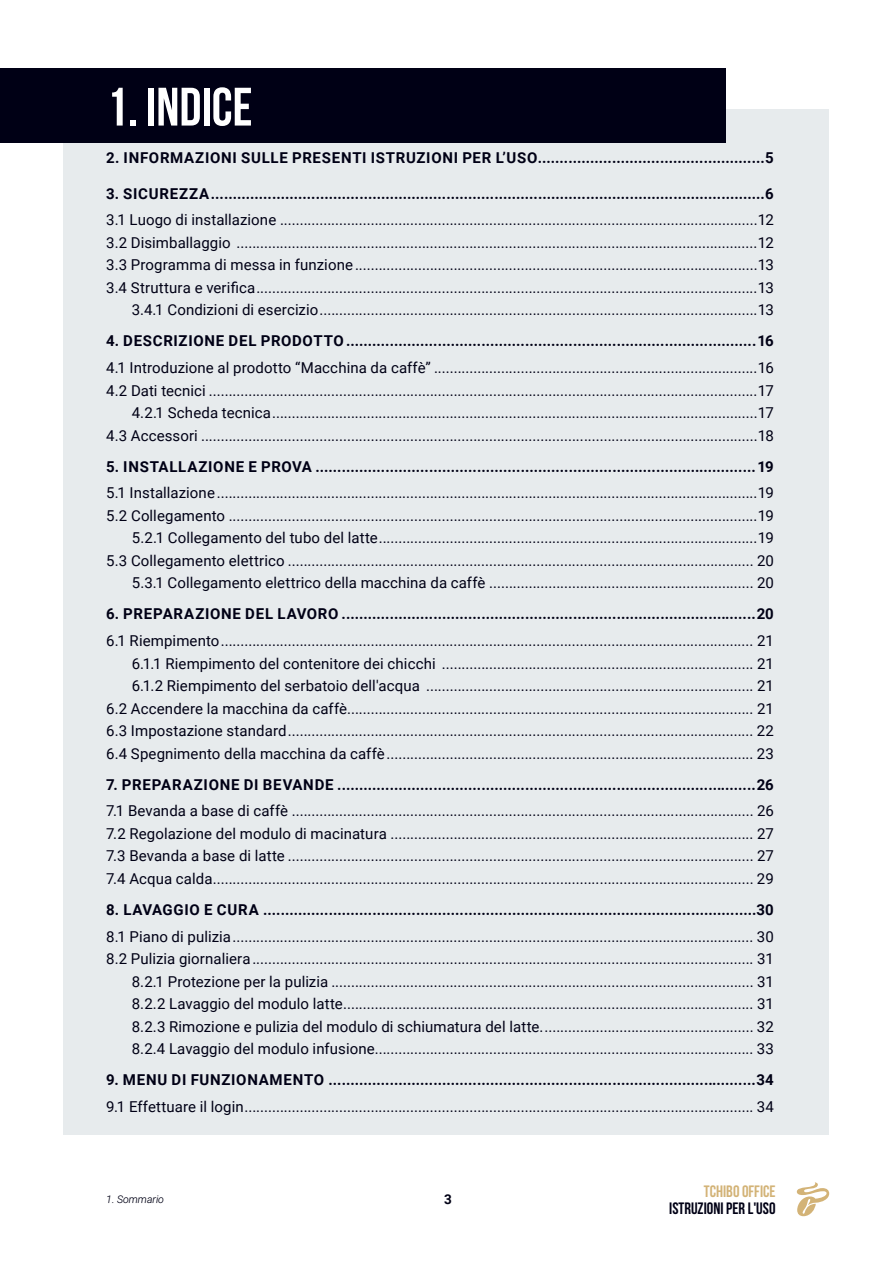
<style>
.page{position:relative;width:893px;height:1263px;background:#fff}
.page>*{position:absolute;margin:0;border:0;box-sizing:border-box;transform-origin:0 0}
.t1{font:700 54px "Bebas Neue";color:#fff}
.t2{font:700 16.5px "Bebas Neue";color:#000015}
.t3{font:700 16.5px "Bebas Neue";color:#d3b377}
.IHVZ_Level_2{font:15px "Roboto";letter-spacing:.005em;color:#000015}
.IHVZ_Level_3{font:15px "Roboto";letter-spacing:.005em;color:#000015}
.IHVZ_Level_1{font:700 15px "Roboto";letter-spacing:.05em;color:#000015}
.t4{font:700 13.5px "Roboto";color:#000015}
.t5{font:italic 10.5px "Roboto";color:#000015}
</style>
<div class="page">
<div style="left:64px;top:109px;width:765px;height:1026px;background:#e7ebed"></div>
<svg style="left:797px;top:1182px;width:32px;height:34px"></svg>
<div style="left:0;top:68px;width:725px;height:75px;background:#000015"></div>
<p class="t1" style="left:106px;top:77px;width:148px">1. INDICE</p>
<p class="IHVZ_Level_1" style="left:106px;top:147px;width:669px">2. INFORMAZIONI SULLE PRESENTI ISTRUZIONI PER L’USO....................................................5</p>
<p class="IHVZ_Level_1" style="left:106px;top:183px;width:669px">3. SICUREZZA...............................................................................................................................6</p>
<p class="IHVZ_Level_2" style="left:106px;top:209px;width:669px">3.1 Luogo di installazione .........................................................................................................................12</p>
<p class="IHVZ_Level_2" style="left:106px;top:232px;width:669px">3.2 Disimballaggio ....................................................................................................................................12</p>
<p class="IHVZ_Level_2" style="left:106px;top:254px;width:669px">3.3 Programma di messa in funzione ......................................................................................................13</p>
<p class="IHVZ_Level_2" style="left:106px;top:277px;width:669px">3.4 Struttura e verifica...............................................................................................................................13</p>
<p class="IHVZ_Level_3" style="left:132px;top:299px;width:644px">3.4.1 Condizioni di esercizio...............................................................................................................13</p>
<p class="IHVZ_Level_1" style="left:106px;top:330px;width:669px">4. DESCRIZIONE DEL PRODOTTO..............................................................................................16</p>
<p class="IHVZ_Level_2" style="left:106px;top:357px;width:669px">4.1 Introduzione al prodotto “Macchina da caffè” ..................................................................................16</p>
<p class="IHVZ_Level_2" style="left:106px;top:380px;width:669px">4.2 Dati tecnici ...........................................................................................................................................17</p>
<p class="IHVZ_Level_3" style="left:132px;top:402px;width:644px">4.2.1 Scheda tecnica...........................................................................................................................17</p>
<p class="IHVZ_Level_2" style="left:106px;top:425px;width:669px">4.3 Accessori .............................................................................................................................................18</p>
<p class="IHVZ_Level_1" style="left:106px;top:456px;width:669px">5. INSTALLAZIONE E PROVA .....................................................................................................19</p>
<p class="IHVZ_Level_2" style="left:106px;top:482px;width:669px">5.1 Installazione.........................................................................................................................................19</p>
<p class="IHVZ_Level_2" style="left:106px;top:505px;width:669px">5.2 Collegamento ......................................................................................................................................19</p>
<p class="IHVZ_Level_3" style="left:132px;top:527px;width:644px">5.2.1 Collegamento del tubo del latte................................................................................................19</p>
<p class="IHVZ_Level_2" style="left:106px;top:550px;width:669px">5.3 Collegamento elettrico ...................................................................................................................... 20</p>
<p class="IHVZ_Level_3" style="left:132px;top:572px;width:644px">5.3.1 Collegamento elettrico della macchina da caffè ................................................................... 20</p>
<p class="IHVZ_Level_1" style="left:106px;top:603px;width:669px">6. PREPARAZIONE DEL LAVORO ...............................................................................................20</p>
<p class="IHVZ_Level_2" style="left:106px;top:630px;width:669px">6.1 Riempimento....................................................................................................................................... 21</p>
<p class="IHVZ_Level_3" style="left:132px;top:653px;width:644px">6.1.1 Riempimento del contenitore dei chicchi ............................................................................... 21</p>
<p class="IHVZ_Level_3" style="left:132px;top:675px;width:644px">6.1.2 Riempimento del serbatoio dell'acqua ................................................................................... 21</p>
<p class="IHVZ_Level_2" style="left:106px;top:698px;width:669px">6.2 Accendere la macchina da caffè....................................................................................................... 21</p>
<p class="IHVZ_Level_2" style="left:106px;top:720px;width:669px">6.3 Impostazione standard...................................................................................................................... 22</p>
<p class="IHVZ_Level_2" style="left:106px;top:743px;width:669px">6.4 Spegnimento della macchina da caffè............................................................................................. 23</p>
<p class="IHVZ_Level_1" style="left:106px;top:774px;width:669px">7. PREPARAZIONE DI BEVANDE ................................................................................................26</p>
<p class="IHVZ_Level_2" style="left:106px;top:800px;width:669px">7.1 Bevanda a base di caffè ..................................................................................................................... 26</p>
<p class="IHVZ_Level_2" style="left:106px;top:823px;width:669px">7.2 Regolazione del modulo di macinatura ............................................................................................ 27</p>
<p class="IHVZ_Level_2" style="left:106px;top:845px;width:669px">7.3 Bevanda a base di latte ...................................................................................................................... 27</p>
<p class="IHVZ_Level_2" style="left:106px;top:868px;width:669px">7.4 Acqua calda......................................................................................................................................... 29</p>
<p class="IHVZ_Level_1" style="left:106px;top:899px;width:669px">8. LAVAGGIO E CURA .................................................................................................................30</p>
<p class="IHVZ_Level_2" style="left:106px;top:926px;width:669px">8.1 Piano di pulizia.................................................................................................................................... 30</p>
<p class="IHVZ_Level_2" style="left:106px;top:948px;width:669px">8.2 Pulizia giornaliera............................................................................................................................... 31</p>
<p class="IHVZ_Level_3" style="left:132px;top:971px;width:644px">8.2.1 Protezione per la pulizia ........................................................................................................... 31</p>
<p class="IHVZ_Level_3" style="left:132px;top:993px;width:644px">8.2.2 Lavaggio del modulo latte........................................................................................................ 31</p>
<p class="IHVZ_Level_3" style="left:132px;top:1016px;width:644px">8.2.3 Rimozione e pulizia del modulo di schiumatura del latte...................................................... 32</p>
<p class="IHVZ_Level_3" style="left:132px;top:1038px;width:644px">8.2.4 Lavaggio del modulo infusione................................................................................................ 33</p>
<p class="IHVZ_Level_1" style="left:106px;top:1069px;width:669px">9. MENU DI FUNZIONAMENTO ..................................................................................................34</p>
<p class="IHVZ_Level_2" style="left:106px;top:1096px;width:669px">9.1 Effettuare il login................................................................................................................................. 34</p>
<p class="t5" style="left:106px;top:1192px;width:59px">1. Sommario</p>
<p class="t4" style="left:444px;top:1190px;width:9px">3</p>
<p class="t3" style="left:704px;top:1182px;width:73px">TCHIBO OFFICE</p>
<p class="t2" style="left:669px;top:1199px;width:108px">ISTRUZIONI PER L'USO</p>
</div>
